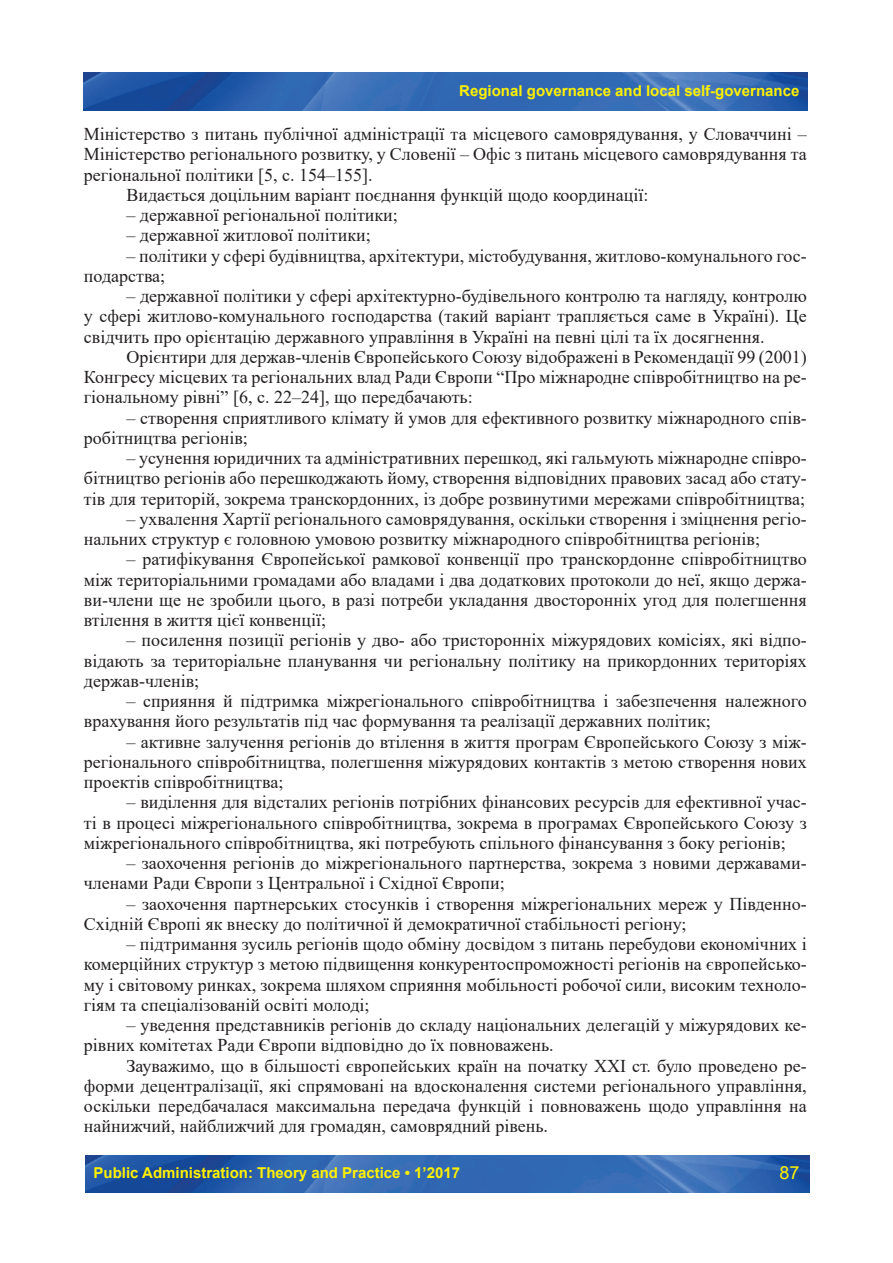
<style>
.page{position:relative;width:893px;height:1263px;background:#fff}
.page>*{position:absolute;margin:0;border:0;box-sizing:border-box;transform-origin:0 0}
.t1{font:18px/20.2px "Times New Roman";color:#231f20;text-align:justify}
.t2{font:18px "Arial";color:#fff101}
.t3{font:700 15px "Arial";color:#fff101}
</style>
<div class="page">
<img style="left:85px;top:1155px;width:724px;height:37px">
<img style="left:84px;top:73px;width:724px;height:37px">
<p class="t3" style="left:459px;top:80px;width:342px">Regional governance and local self-governance</p>
<p class="t1" style="left:84px;top:123px;width:724px">Міністерство з питань публічної адміністрації та місцевого самоврядування, у Словаччині –</p>
<p class="t1" style="left:84px;top:144px;width:724px">Міністерство регіонального розвитку, у Словенії – Офіс з питань місцевого самоврядування та</p>
<p class="t1" style="left:84px;top:164px;width:290px">регіональної політики [5, с. 154–155].</p>
<p class="t1" style="left:126px;top:184px;width:523px">Видається доцільним варіант поєднання функцій щодо координації:</p>
<p class="t1" style="left:126px;top:204px;width:273px">– державної регіональної політики;</p>
<p class="t1" style="left:126px;top:225px;width:246px">– державної житлової політики;</p>
<p class="t1" style="left:84px;top:245px;width:724px;text-indent:43px">– політики у сфері будівництва, архітектури, містобудування, житлово-комунального гос&shy;подарства;</p>
<p class="t1" style="left:84px;top:285px;width:724px;text-indent:43px">– державної політики у сфері архітектурно-будівельного контролю та нагляду, контролю у сфері житлово-комунального господарства (такий варіант трапляється саме в Україні). Це свідчить про орієнтацію державного управління в Україні на певні цілі та їх досягнення.</p>
<p class="t1" style="left:84px;top:346px;width:724px;text-indent:43px">Орієнтири для держав-членів Європейського Союзу відображені в Рекомендації 99 (2001)<br>Конгресу місцевих та регіональних влад Ради Європи “Про міжнародне співробітництво на ре&shy;гіональному рівні” [6, с. 22–24], що передбачають:</p>
<p class="t1" style="left:84px;top:407px;width:724px;text-indent:43px">– створення сприятливого клімату й умов для ефективного розвитку міжнародного спів&shy;робітництва регіонів;</p>
<p class="t1" style="left:84px;top:447px;width:724px;text-indent:43px">– усунення юридичних та адміністративних перешкод, які гальмують міжнародне співро&shy;бітництво регіонів або перешкоджають йому, створення відповідних правових засад або стату&shy;тів для територій, зокрема транскордонних, із добре розвинутими мережами співробітництва;</p>
<p class="t1" style="left:84px;top:508px;width:724px;text-indent:43px">– ухвалення Хартії регіонального самоврядування, оскільки створення і зміцнення регіо&shy;нальних структур є головною умовою розвитку міжнародного співробітництва регіонів;</p>
<p class="t1" style="left:84px;top:549px;width:724px;text-indent:43px">– ратифікування Європейської рамкової конвенції про транскордонне співробітництво між територіальними громадами або владами і два додаткових протоколи до неї, якщо держа&shy;ви-члени ще не зробили цього, в разі потреби укладання двосторонніх угод для полегшення втілення в життя цієї конвенції;</p>
<p class="t1" style="left:84px;top:630px;width:724px;text-indent:43px">– посилення позиції регіонів у дво- або тристоронніх міжурядових комісіях, які відпо&shy;відають за територіальне планування чи регіональну політику на прикордонних територіях держав-членів;</p>
<p class="t1" style="left:84px;top:690px;width:724px;text-indent:43px">– сприяння й підтримка міжрегіонального співробітництва і забезпечення належного врахування його результатів під час формування та реалізації державних політик;</p>
<p class="t1" style="left:84px;top:731px;width:724px;text-indent:43px">– активне залучення регіонів до втілення в життя програм Європейського Союзу з між&shy;регіонального співробітництва, полегшення міжурядових контактів з метою створення нових проектів співробітництва;</p>
<p class="t1" style="left:84px;top:792px;width:724px;text-indent:43px">– виділення для відсталих регіонів потрібних фінансових ресурсів для ефективної учас&shy;ті в процесі міжрегіонального співробітництва, зокрема в програмах Європейського Союзу з міжрегіонального співробітництва, які потребують спільного фінансування з боку регіонів;</p>
<p class="t1" style="left:84px;top:852px;width:723px;text-indent:43px">– заохочення регіонів до міжрегіонального партнерства, зокрема з новими державами&shy;членами Ради Європи з Центральної і Східної Європи;</p>
<p class="t1" style="left:84px;top:893px;width:723px;text-indent:43px">– заохочення партнерських стосунків і створення міжрегіональних мереж у Південно-<br>Східній Європі як внеску до політичної й демократичної стабільності регіону;</p>
<p class="t1" style="left:84px;top:933px;width:724px;text-indent:43px">– підтримання зусиль регіонів щодо обміну досвідом з питань перебудови економічних і комерційних структур з метою підвищення конкурентоспроможності регіонів на європейсько&shy;му і світовому ринках, зокрема шляхом сприяння мобільності робочої сили, високим техноло&shy;гіям та спеціалізованій освіті молоді;</p>
<p class="t1" style="left:84px;top:1014px;width:724px;text-indent:43px">– уведення представників регіонів до складу національних делегацій у міжурядових ке&shy;рівних комітетах Ради Європи відповідно до їх повноважень.</p>
<p class="t1" style="left:84px;top:1055px;width:724px;text-indent:43px">Зауважимо, що в більшості європейських країн на початку ХХІ ст. було проведено ре&shy;форми децентралізації, які спрямовані на вдосконалення системи регіонального управління, оскільки передбачалася максимальна передача функцій і повноважень щодо управління на найнижчий, найближчий для громадян, самоврядний рівень.</p>
<p class="t3" style="left:94px;top:1162px;width:368px">Public Administration: Theory and Practice • 1’2017</p>
<p class="t2" style="left:779px;top:1160px;width:22px">87</p>
</div>
